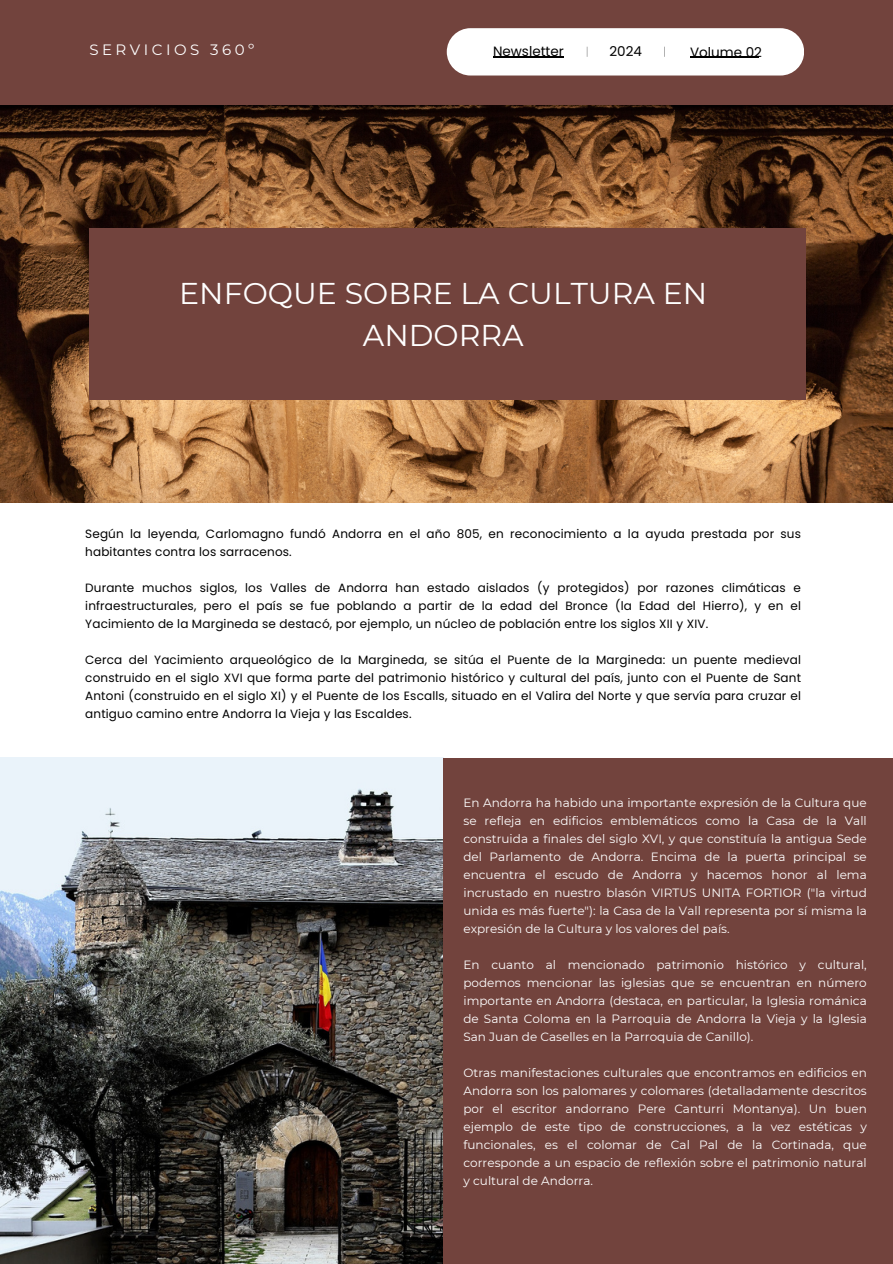
<style>
.page{position:relative;width:893px;height:1264px;background:#fff}
.page>*{position:absolute;margin:0;border:0;box-sizing:border-box;transform-origin:0 0}
.t1{font:30px/41.7px "Montserrat";color:#fff;text-align:center}
.t2{font:15px "Montserrat";letter-spacing:.23em;color:#fff}
.t3{font:13.5px "Poppins";color:#000}
.t4{font:12px/18px "Montserrat";color:#fff;text-align:justify}
.t5{font:12px/18px "Poppins";letter-spacing:.015em;color:#000;text-align:justify}
</style>
<div class="page">
<div style="left:0;top:0;width:892px;height:105px;background:#72433d"></div>
<div style="left:446px;top:28px;width:358px;height:47px;background:#fff"></div>
<img style="left:0;top:105px;width:892px;height:398px">
<img style="left:0;top:757px;width:443px;height:506px">
<hr style="left:493px;top:56px;width:71px;height:1px;background:#000">
<hr style="left:690px;top:56px;width:68px;height:1px;background:#000">
<div style="left:89px;top:229px;width:716px;height:171px;background:#72433d"></div>
<div style="left:443px;top:758px;width:449px;height:505px;background:#72433d"></div>
<p class="t2" style="left:89px;top:41px;width:166px">SERVICIOS 360º</p>
<p class="t3" style="left:493px;top:42px;width:72px">Newsletter</p>
<p class="t3" style="left:609px;top:42px;width:34px">2024</p>
<p class="t3" style="left:690px;top:43px;width:73px">Volume 02</p>
<p class="t1" style="left:179px;top:272px;width:529px">ENFOQUE SOBRE LA CULTURA EN<br>ANDORRA</p>
<p class="t5" style="left:85px;top:525px;width:717px">Según la leyenda, Carlomagno fundó Andorra en el año 805, en reconocimiento a la ayuda prestada por sus habitantes contra los sarracenos.</p>
<p class="t5" style="left:85px;top:579px;width:717px">Durante muchos siglos, los Valles de Andorra han estado aislados (y protegidos) por razones climáticas e infraestructurales, pero el país se fue poblando a partir de la edad del Bronce (la Edad del Hierro), y en el Yacimiento de la Margineda se destacó, por ejemplo, un núcleo de población entre los siglos XII y XIV.</p>
<p class="t5" style="left:85px;top:651px;width:717px">Cerca del Yacimiento arqueológico de la Margineda, se sitúa el Puente de la Margineda: un puente medieval construido en el siglo XVI que forma parte del patrimonio histórico y cultural del país, junto con el Puente de Sant Antoni (construido en el siglo XI) y el Puente de los Escalls, situado en el Valira del Norte y que servía para cruzar el antiguo camino entre Andorra la Vieja y las Escaldes.</p>
<p class="t4" style="left:463px;top:793px;width:405px">En Andorra ha habido una importante expresión de la Cultura que se refleja en edificios emblemáticos como la Casa de la Vall construida a finales del siglo XVI, y que constituía la antigua Sede del Parlamento de Andorra. Encima de la puerta principal se encuentra el escudo de Andorra y hacemos honor al lema incrustado en nuestro blasón VIRTUS UNITA FORTIOR ("la virtud unida es más fuerte"): la Casa de la Vall representa por sí misma la expresión de la Cultura y los valores del país.</p>
<p class="t4" style="left:463px;top:955px;width:405px">En cuanto al mencionado patrimonio histórico y cultural, podemos mencionar las iglesias que se encuentran en número importante en Andorra (destaca, en particular, la Iglesia románica de Santa Coloma en la Parroquia de Andorra la Vieja y la Iglesia San Juan de Caselles en la Parroquia de Canillo).</p>
<p class="t4" style="left:463px;top:1063px;width:405px">Otras manifestaciones culturales que encontramos en edificios en Andorra son los palomares y colomares (detalladamente descritos por el escritor andorrano Pere Canturri Montanya). Un buen ejemplo de este tipo de construcciones, a la vez estéticas y funcionales, es el colomar de Cal Pal de la Cortinada, que corresponde a un espacio de reflexión sobre el patrimonio natural y cultural de Andorra.</p>
</div>
